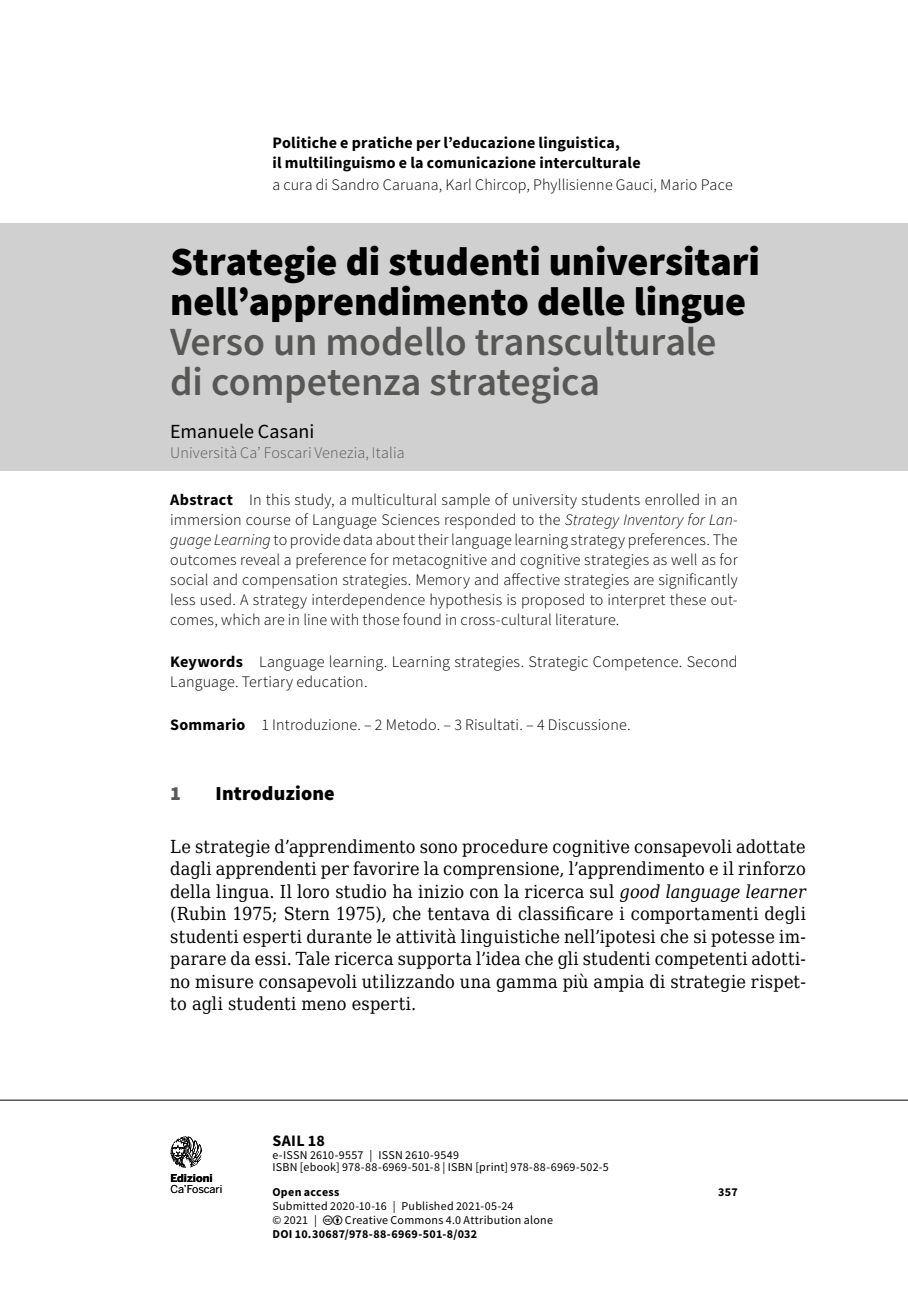
<style>
.page{position:relative;width:908px;height:1304px;background:#fff}
.page>*{position:absolute;margin:0;border:0;box-sizing:border-box;transform-origin:0 0}
.t1{font:900 40px/40px "Source Sans Pro";color:#000}
.t2{font:600 40px/40px "Source Sans Pro";letter-spacing:-.005em;color:#575756}
.t3{font:20px "Source Sans Pro";color:#000}
.t4{font:900 20px "Source Sans Pro";letter-spacing:.01em;color:#000}
.t5{font:900 20px "Source Sans Pro";color:#575756}
.t6{font:18px/22.4px "DejaVu Serif Condensed";letter-spacing:.01em;color:#000;text-align:justify}
.t7{font:300 16px/20px "Source Sans Pro";letter-spacing:.01em;color:#000;text-align:justify}
.t8{font:700 16px/20px "Source Sans Pro";letter-spacing:.015em;color:#000}
.t9{font:300 16px "Source Sans Pro";letter-spacing:.01em;color:#575756}
.t10{font:12px/12.4px "Source Sans Pro";letter-spacing:.02em;color:#000}
.t11{font:700 12px "Source Sans Pro";letter-spacing:.025em;color:#000}
.t12{font:10.8px "Benton Sans";letter-spacing:-.01em;color:#000}
.t13{font:700 10.8px "Benton Sans";color:#000}
.s1{font-weight:700}
.s2{font-style:italic}
</style>
<div class="page">
<hr style="left:0;top:1100px;width:907px;height:1px;background:#000">
<svg style="left:170px;top:1136px;width:32px;height:32px"></svg>
<div style="left:0;top:223px;width:907px;height:248px;background:#d0d0d0"></div>
<p class="t8" style="left:272px;top:133px;width:369px">Politiche e pratiche per l’educazione linguistica,<br>il multilinguismo e la comunicazione interculturale</p>
<p class="t7" style="left:272px;top:175px;width:461px">a cura di Sandro Caruana, Karl Chircop, Phyllisienne Gauci, Mario Pace</p>
<h1 class="t1" style="left:170px;top:241px;width:591px">Strategie di studenti universitari nell’apprendimento delle lingue</h1>
<h1 class="t2" style="left:170px;top:322px;width:547px">Verso un modello transculturale di competenza strategica</h1>
<p class="t3" style="left:170px;top:419px;width:145px">Emanuele Casani</p>
<p class="t9" style="left:170px;top:443px;width:236px">Università Ca’ Foscari Venezia, Italia</p>
<p class="t7" style="left:170px;top:489px;width:568px"><span class="s1">Abstract</span> In this study, a multicultural sample of university students enrolled in an immersion course of Language Sciences responded to the <span class="s2">Strategy Inventory for Lan&shy;guage Learning</span> to provide data about their language learning strategy preferences. The outcomes reveal a preference for metacognitive and cognitive strategies as well as for social and compensation strategies. Memory and affective strategies are significantly less used. A strategy interdependence hypothesis is proposed to interpret these out&shy;comes, which are in line with those found in cross-cultural literature.</p>
<p class="t7" style="left:170px;top:652px;width:568px"><span class="s1">Keywords</span> Language learning. Learning strategies. Strategic Competence. Second<br>Language. Tertiary education.</p>
<p class="t7" style="left:170px;top:715px;width:461px"><span class="s1">Sommario</span> 1 Introduzione. – 2 Metodo. – 3 Risultati. – 4 Discussione.</p>
<p class="t5" style="left:170px;top:780px;width:12px">1</p>
<p class="t4" style="left:215px;top:780px;width:120px">Introduzione</p>
<p class="t6" style="left:170px;top:835px;width:636px">Le strategie d’apprendimento sono procedure cognitive consapevoli adottate dagli apprendenti per favorire la comprensione, l’apprendimento e il rinforzo della lingua. Il loro studio ha inizio con la ricerca sul <span class="s2">good language learner </span>(Rubin 1975; Stern 1975), che tentava di classificare i comportamenti degli studenti esperti durante le attività linguistiche nell’ipotesi che si potesse im&shy;parare da essi. Tale ricerca supporta l’idea che gli studenti competenti adotti&shy;no misure consapevoli utilizzando una gamma più ampia di strategie rispet&shy;to agli studenti meno esperti.</p>
<p class="t13" style="left:170px;top:1171px;width:44px">Edizioni</p>
<p class="t12" style="left:170px;top:1183px;width:53px">Ca’Foscari</p>
<p class="t8" style="left:272px;top:1130px;width:54px">SAIL 18</p>
<p class="t10" style="left:272px;top:1149px;width:338px">e-ISSN 2610-9557 | ISSN 2610-9549<br>ISBN [ebook] 978-88-6969-501-8 | ISBN [print] 978-88-6969-502-5</p>
<p class="t11" style="left:272px;top:1184px;width:69px">Open access</p>
<p class="t11" style="left:718px;top:1184px;width:21px">357</p>
<p class="t10" style="left:272px;top:1199px;width:242px;line-height:14.2px">Submitted 2020-10-16 | Published 2021-05-24 © 2021 |</p>
<p class="t10" style="left:345px;top:1214px;width:209px">Creative Commons 4.0 Attribution alone</p>
<p class="t11" style="left:272px;top:1226px;width:206px">DOI 10.30687/978-88-6969-501-8/032</p>
</div>
